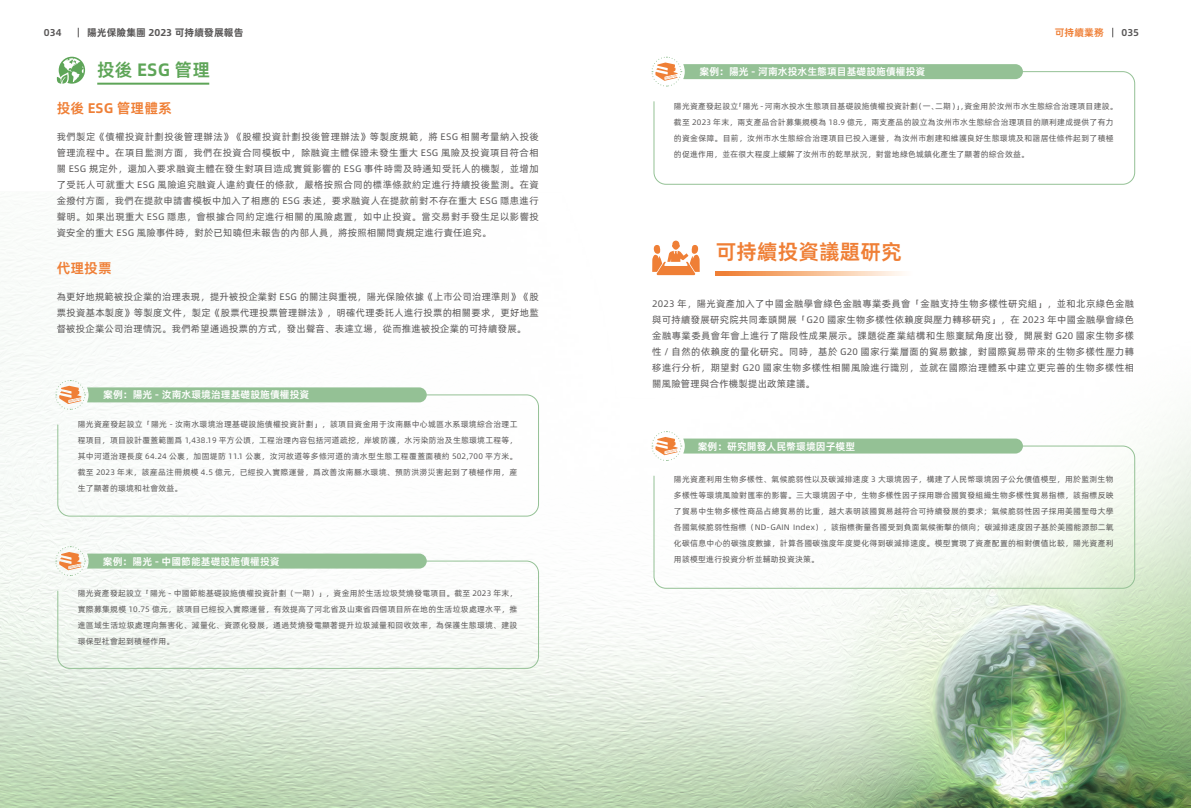
<style>
.page{position:relative;width:1191px;height:808px;background:#fff}
.page>*{position:absolute;margin:0;border:0;box-sizing:border-box;transform-origin:0 0}
.t1{font:21px "Alibaba Pu Hui Ti 3 85 Bold";color:#ef7f36}
.t2{font:18px "Alibaba Pu Hui Ti 3 85 Bold";color:#5ea558}
.t3{font:14px "Alibaba Pu Hui Ti 3 85 Bold";color:#ef7f36}
.t4{font:10px "Alibaba Pu Hui Ti 3 85 Bold";color:#fff}
.t5{font:700 10px "Alibaba Pu Hui Ti 3 95 Extra";color:#595757}
.t6{font:10px "Alibaba Pu Hui Ti 3 85 Bold";color:#595757}
.t7{font:10px "Alibaba Pu Hui Ti 3 85 Bold";color:#ef7f36}
.t8{font:9.5px/16px "Alibaba Pu Hui Ti 3 55 Regular";letter-spacing:.025em;color:#595757;text-align:justify}
.t9{font:8px/16px "Alibaba Pu Hui Ti 3 55 Regular";letter-spacing:.025em;color:#595757;text-align:justify}
</style>
<div class="page">
<img style="left:0;top:27px;width:1191px;height:781px">
<svg style="left:57px;top:394px;width:482px;height:123px"></svg>
<svg style="left:57px;top:560px;width:482px;height:109px"></svg>
<svg style="left:55px;top:379px;width:372px;height:31px"></svg>
<svg style="left:55px;top:546px;width:372px;height:30px"></svg>
<svg style="left:653px;top:71px;width:482px;height:114px"></svg>
<svg style="left:651px;top:56px;width:372px;height:31px"></svg>
<svg style="left:653px;top:445px;width:482px;height:144px"></svg>
<svg style="left:651px;top:431px;width:372px;height:30px"></svg>
<svg style="left:57px;top:57px;width:28px;height:27px"></svg>
<hr style="left:97px;top:83px;width:112px;height:2px;background:#5ea558">
<svg style="left:715px;top:271px;width:197px;height:4px"></svg>
<svg style="left:652px;top:241px;width:47px;height:34px"></svg>
<p class="t7" style="left:1054px;top:25px;width:51px">可持續業務</p>
<p class="t6" style="left:44px;top:25px;width:19px">034</p>
<p class="t5" style="left:87px;top:25px;width:158px">陽光保險集團 2023 可持續發展報告</p>
<p class="t6" style="left:1121px;top:25px;width:19px">035</p>
<h2 class="t2" style="left:97px;top:56px;width:114px">投後 ESG 管理</h2>
<h3 class="t3" style="left:57px;top:97px;width:117px">投後 ESG 管理體系</h3>
<p class="t8" style="left:57px;top:128px;width:484px">我們製定《債權投資計劃投後管理辦法》《股權投資計劃投後管理辦法》等製度規範，將 ESG 相關考量納入投後管理流程中。在項目監測方面，我們在投資合同模板中，除融資主體保證未發生重大 ESG 風險及投資項目符合相關 ESG 規定外，還加入要求融資主體在發生對項目造成實質影響的 ESG 事件時需及時通知受託人的機製，並增加了受託人可就重大 ESG 風險追究融資人違約責任的條款，嚴格按照合同的標準條款約定進行持續投後監測。在資金撥付方面，我們在提款申請書模板中加入了相應的 ESG 表述，要求融資人在提款前對不存在重大 ESG 隱患進行聲明。如果出現重大 ESG 隱患，會根據合同約定進行相關的風險處置，如中止投資。當交易對手發生足以影響投資安全的重大 ESG 風險事件時，對於已知曉但未報告的內部人員，將按照相關問責規定進行責任追究。</p>
<h3 class="t3" style="left:57px;top:257px;width:57px">代理投票</h3>
<p class="t8" style="left:57px;top:288px;width:483px">為更好地規範被投企業的治理表現，提升被投企業對 ESG 的關注與重視，陽光保險依據《上市公司治理準則》《股票投資基本製度》等製度文件，製定《股票代理投票管理辦法》，明確代理委託人進行投票的相關要求，更好地監督被投企業公司治理情況。我們希望通過投票的方式，發出聲音、表達立場，從而推進被投企業的可持續發展。</p>
<p class="t4" style="left:103px;top:387px;width:208px">案例：陽光 - 汝南水環境治理基礎設施債權投資</p>
<p class="t9" style="left:78px;top:415px;width:441px">陽光資産發起設立「陽光 - 汝南水環境治理基礎設施債權投資計劃」，該項目資金用于汝南縣中心城區水系環境綜合治理工程項目，項目設計覆蓋範圍爲 1,438.19 平方公頃，工程治理內容包括河道疏挖，岸坡防護，水污染防治及生態環境工程等，其中河道治理長度 64.24 公裏，加固堤防 11.1 公裏，汝河故道等多條河道的清水型生態工程覆蓋面積約 502,700 平方米。截至 2023 年末，該産品注冊規模 4.5 億元，已經投入實際運營，爲改善汝南縣水環境、預防洪澇災害起到了積極作用，産生了顯著的環境和社會效益。</p>
<p class="t4" style="left:103px;top:553px;width:178px">案例：陽光 - 中國節能基礎設施債權投資</p>
<p class="t9" style="left:78px;top:584px;width:441px">陽光資產發起設立「陽光 - 中國節能基礎設施債權投資計劃（一期）」，資金用於生活垃圾焚燒發電項目。截至 2023 年末，實際募集規模 10.75 億元，該項目已經投入實際運營，有效提高了河北省及山東省四個項目所在地的生活垃圾處理水平，推進區域生活垃圾處理向無害化、減量化、資源化發展，通過焚燒發電顯著提升垃圾減量和回收效率，為保護生態環境、建設環保型社會起到積極作用。</p>
<p class="t4" style="left:699px;top:64px;width:227px">案例：陽光 - 河南水投水生態項目基礎設施債權投資</p>
<p class="t9" style="left:674px;top:97px;width:445px;text-align:left">陽光資產發起設立「陽光 - 河南水投水生態項目基礎設施債權投資計劃（一、二期）」，資金用於汝州市水生態綜合治理項目建設。截至 2023 年末，兩支產品合計募集規模為 18.9 億元，兩支產品的設立為汝州市水生態綜合治理項目的順利建成提供了有力的資金保障。目前，汝州市水生態綜合治理項目已投入運營，為汝州市創建和維護良好生態環境及和諧居住條件起到了積極的促進作用，並在很大程度上緩解了汝州市的乾旱狀況，對當地綠色城鎮化產生了顯著的綜合效益。</p>
<h1 class="t1" style="left:715px;top:235px;width:187px">可持續投資議題研究</h1>
<p class="t8" style="left:652px;top:295px;width:483px">2023 年，陽光資產加入了中國金融學會綠色金融專業委員會「金融支持生物多樣性研究組」，並和北京綠色金融與可持續發展研究院共同牽頭開展「G20 國家生物多樣性依賴度與壓力轉移研究」，在 2023 年中國金融學會綠色金融專業委員會年會上進行了階段性成果展示。課題從產業結構和生態稟賦角度出發，開展對 G20 國家生物多樣性 / 自然的依賴度的量化研究。同時，基於 G20 國家行業層面的貿易數據，對國際貿易帶來的生物多樣性壓力轉移進行分析，期望對 G20 國家生物多樣性相關風險進行識別，並就在國際治理體系中建立更完善的生物多樣性相關風險管理與合作機製提出政策建議。</p>
<p class="t4" style="left:697px;top:438px;width:159px">案例：研究開發人民幣環境因子模型</p>
<p class="t9" style="left:674px;top:470px;width:441px">陽光資產利用生物多樣性、氣候脆弱性以及碳減排速度 3 大環境因子，構建了人民幣環境因子公允價值模型，用於監測生物多樣性等環境風險對匯率的影響。三大環境因子中，生物多樣性因子採用聯合國貿發組織生物多樣性貿易指標，該指標反映了貿易中生物多樣性商品占總貿易的比重，越大表明該國貿易越符合可持續發展的要求；氣候脆弱性因子採用美國聖母大學各國氣候脆弱性指標（ND-GAIN Index），該指標衡量各國受到負面氣候衝擊的傾向；碳減排速度因子基於美國能源部二氧化碳信息中心的碳強度數據，計算各國碳強度年度變化得到碳減排速度。模型實現了資產配置的相對價值比較，陽光資產利用該模型進行投資分析並輔助投資決策。</p>
</div>
